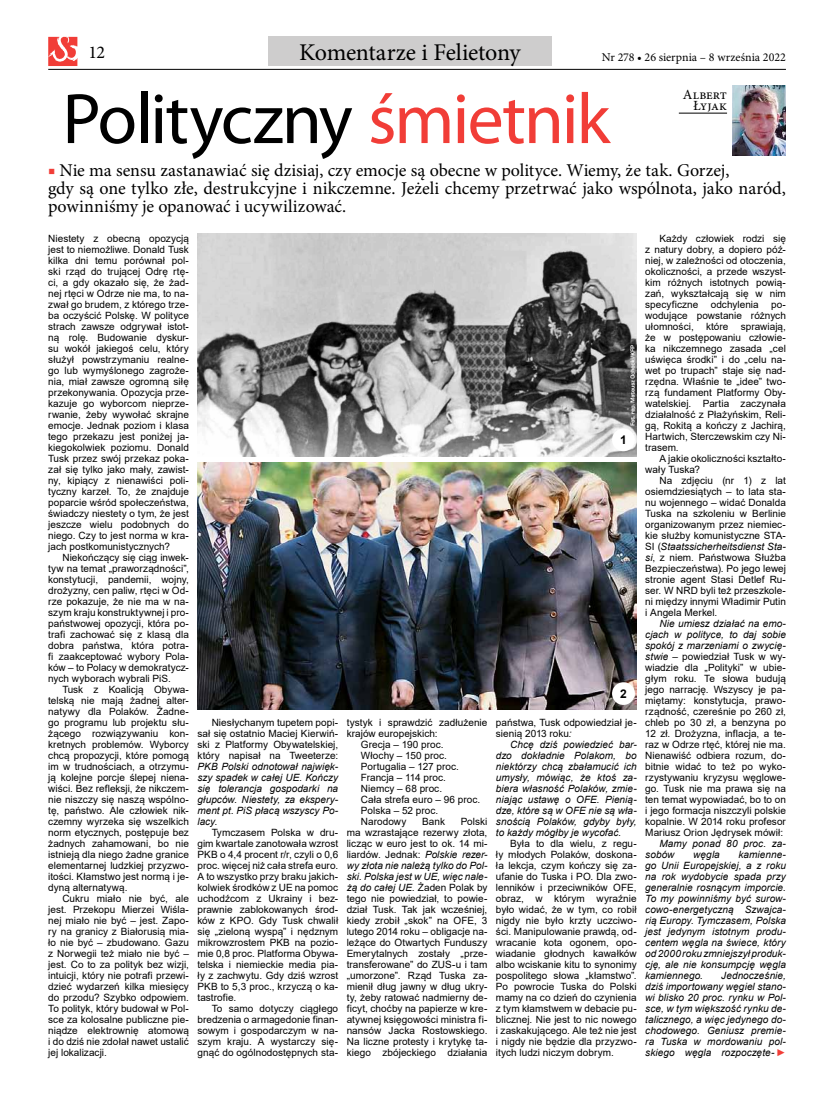
<style>
.page{position:relative;width:820px;height:1106px;background:#fff}
.page>*{position:absolute;margin:0;border:0;box-sizing:border-box;transform-origin:0 0}
.t1{font:72px "Myriad Pro";letter-spacing:-.025em;color:#000}
.t2{font:24px "Minion Pro";letter-spacing:-.02em;color:#000}
.t3{font:18px/18px "Minion Pro";letter-spacing:-.005em;color:#000}
.t4{font:14px/11px "Minion Pro";letter-spacing:-.005em;color:#000;text-align:right}
.t5{font:12px "Minion Pro";letter-spacing:-.005em;color:#000}
.t6{font:700 12px "Arial";color:#000}
.t7{font:10px/11px "Arial";letter-spacing:.005em;color:#000;text-align:justify}
.t8{font:italic 10px/11px "Arial";letter-spacing:.005em;color:#000;text-align:justify}
.s1{color:#f13d37}
.s2{font-style:italic}
</style>
<div class="page">
<div style="left:268px;top:37px;width:283px;height:29px;background:#cecdcd"></div>
<img style="left:732px;top:85px;width:53px;height:71px">
<hr style="left:678px;top:113px;width:48px;height:1px;background:#000">
<img style="left:197px;top:234px;width:439px;height:222px">
<img style="left:197px;top:463px;width:439px;height:246px">
<div style="left:611px;top:428px;width:23px;height:23px;background:#fff;border-radius:50%"></div>
<div style="left:611px;top:682px;width:23px;height:23px;background:#fff;border-radius:50%"></div>
<hr style="left:48px;top:69px;width:737px;height:1px;background:#000">
<svg style="left:48px;top:37px;width:29px;height:29px"></svg>
<h3 class="t3" style="left:88px;top:43px;width:18px">12</h3>
<h2 class="t2" style="left:299px;top:36px;width:223px">Komentarze i Felietony</h2>
<p class="t5" style="left:601px;top:49px;width:185px">Nr 278 • 26 sierpnia – 8 września 2022</p>
<h3 class="t4" style="left:682px;top:89px;width:46px">Albert<br>Łyjak</h3>
<h1 class="t1" style="left:62px;top:74px;width:549px">Polityczny <span class="s1">śmietnik</span></h1>
<h3 class="t3" style="left:48px;top:161px;width:738px"><span class="s1">■</span> Nie ma sensu zastanawiać się dzisiaj, czy emocje są obecne w polityce. Wiemy, że tak. Gorzej,<br>gdy są one tylko złe, destrukcyjne i nikczemne. Jeżeli chcemy przetrwać jako wspólnota, jako naród, powinniśmy je opanować i ucywilizować.</h3>
<p class="t7" style="left:48px;top:233px;width:142px">Niestety z obecną opozycją jest to niemożliwe. Donald Tusk kilka dni temu porównał pol&shy;ski rząd do trującej Odrę rtę&shy;ci, a gdy okazało się, że żad&shy;nej rtęci w Odrze nie ma, to na&shy;zwał go brudem, z którego trze&shy;ba oczyścić Polskę. W polityce strach zawsze odgrywał istot&shy;ną rolę. Budowanie dyskur&shy;su wokół jakiegoś celu, który służył powstrzymaniu realne&shy;go lub wymyślonego zagroże&shy;nia, miał zawsze ogromną siłę przekonywania. Opozycja prze&shy;kazuje go wyborcom nieprze&shy;rwanie, żeby wywołać skrajne emocje. Jednak poziom i klasa tego przekazu jest poniżej ja&shy;kiegokolwiek poziomu. Donald Tusk przez swój przekaz poka&shy;zał się tylko jako mały, zawist&shy;ny, kipiący z nienawiści poli&shy;tyczny karzeł. To, że znajduje poparcie wśród społeczeństwa, świadczy niestety o tym, że jest jeszcze wielu podobnych do niego. Czy to jest norma w kra&shy;jach postkomunistycznych?</p>
<p class="t7" style="left:48px;top:552px;width:142px;text-indent:14px">Niekończący się ciąg inwek&shy;tyw na temat „praworządności”, konstytucji, pandemii, wojny, drożyzny, cen paliw, rtęci w Od&shy;rze pokazuje, że nie ma w na&shy;szym kraju konstruktywnej i pro&shy;państwowej opozycji, która po&shy;trafi zachować się z klasą dla dobra państwa, która potra&shy;fi zaakceptować wybory Pola&shy;ków – to Polacy w demokratycz&shy;nych wyborach wybrali PiS.</p>
<p class="t7" style="left:48px;top:684px;width:142px;text-indent:14px">Tusk z Koalicją Obywa&shy;telską nie mają żadnej alter&shy;natywy dla Polaków. Żadne&shy;go programu lub projektu słu&shy;żącego rozwiązywaniu kon&shy;kretnych problemów. Wyborcy chcą propozycji, które pomogą im w trudnościach, a otrzymu&shy;ją kolejne porcje ślepej niena&shy;wiści. Bez refleksji, że nikczem&shy;nie niszczy się naszą wspólno&shy;tę, państwo. Ale człowiek nik&shy;czemny wyrzeka się wszelkich norm etycznych, postępuje bez żadnych zahamowani, bo nie istnieją dla niego żadne granice elementarnej ludzkiej przyzwo&shy;itości. Kłamstwo jest normą i je&shy;dyną alternatywą.</p>
<p class="t7" style="left:48px;top:893px;width:142px;text-indent:14px">Cukru miało nie być, ale jest. Przekopu Mierzei Wiśla&shy;nej miało nie być – jest. Zapo&shy;ry na granicy z Białorusią mia&shy;ło nie być – zbudowano. Gazu z Norwegii też miało nie być – jest. Co to za polityk bez wizji, intuicji, który nie potrafi przewi&shy;dzieć wydarzeń kilka miesięcy do przodu? Szybko odpowiem.<br>To polityk, który budował w Pol&shy;sce za kolosalne publiczne pie&shy;niądze elektrownię atomową i do dziś nie zdołał nawet ustalić jej lokalizacji.</p>
<p class="t7" style="left:197px;top:717px;width:142px;text-indent:14px">Niesłychanym tupetem popi&shy;sał się ostatnio Maciej Kierwiń&shy;ski z Platformy Obywatelskiej, który napisał na Tweeterze:</p>
<p class="t8" style="left:197px;top:761px;width:142px">PKB Polski odnotował najwięk&shy;szy spadek w całej UE. Kończy się tolerancja gospodarki na głupców. Niestety, za ekspery&shy;ment pt. PiS płacą wszyscy Po&shy;lacy.</p>
<p class="t7" style="left:197px;top:827px;width:142px;text-indent:14px">Tymczasem Polska w dru&shy;gim kwartale zanotowała wzrost PKB o 4,4 procent r/r, czyli o 0,6 proc. więcej niż cała strefa euro.<br>A to wszystko przy braku jakich&shy;kolwiek środków z UE na pomoc uchodźcom z Ukrainy i bez&shy;prawnie zablokowanych środ&shy;ków z KPO. Gdy Tusk chwalił się „zieloną wyspą” i nędznym mikrowzrostem PKB na pozio&shy;mie 0,8 proc. Platforma Obywa&shy;telska i niemieckie media pia&shy;ły z zachwytu. Gdy dziś wzrost PKB to 5,3 proc., krzyczą o ka&shy;tastrofie.</p>
<p class="t7" style="left:197px;top:1003px;width:142px;text-indent:14px">To samo dotyczy ciągłego bredzenia o armagedonie finan&shy;sowym i gospodarczym w na&shy;szym kraju. A wystarczy się&shy;gnąć do ogólnodostępnych sta-</p>
<p class="t7" style="left:346px;top:717px;width:142px">tystyk i sprawdzić zadłużenie</p>
<p class="t7" style="left:346px;top:728px;width:92px">krajów europejskich:</p>
<p class="t7" style="left:361px;top:739px;width:84px">Grecja – 190 proc.</p>
<p class="t7" style="left:361px;top:750px;width:87px">Włochy – 150 proc.</p>
<p class="t7" style="left:361px;top:761px;width:99px">Portugalia – 127 proc.</p>
<p class="t7" style="left:361px;top:772px;width:86px">Francja – 114 proc.</p>
<p class="t7" style="left:361px;top:783px;width:83px">Niemcy – 68 proc.</p>
<p class="t7" style="left:361px;top:794px;width:121px">Cała strefa euro – 96 proc.</p>
<p class="t7" style="left:361px;top:805px;width:79px">Polska – 52 proc.</p>
<p class="t7" style="left:361px;top:816px;width:47px">Narodowy</p>
<p class="t7" style="left:422px;top:816px;width:24px">Bank</p>
<p class="t7" style="left:346px;top:816px;width:142px;text-indent:114px">Polski ma wzrastające rezerwy złota, licząc w euro jest to ok. 14 mi&shy;liardów. Jednak: <span class="s2">Polskie rezer&shy;wy złota nie należą tylko do Pol&shy;ski. Polska jest w UE, więc nale&shy;żą do całej UE.</span> Żaden Polak by tego nie powiedział, to powie&shy;dział Tusk. Tak jak wcześniej, kiedy zrobił „skok” na OFE, 3 lutego 2014 roku – obligacje na&shy;leżące do Otwartych Funduszy Emerytalnych zostały „prze&shy;transferowane” do ZUS-u i tam „umorzone”. Rząd Tuska za&shy;mienił dług jawny w dług ukry&shy;ty, żeby ratować nadmierny de&shy;ficyt, choćby na papierze w kre&shy;atywnej księgowości ministra fi&shy;nansów Jacka Rostowskiego.<br>Na liczne protesty i krytykę ta&shy;kiego zbójeckiego działania</p>
<p class="t7" style="left:645px;top:233px;width:142px;text-indent:14px">Każdy człowiek rodzi się z natury dobry, a dopiero póź&shy;niej, w zależności od otoczenia, okoliczności, a przede wszyst&shy;kim różnych istotnych powią&shy;zań, wykształcają się w nim specyficzne odchylenia po&shy;wodujące powstanie różnych ułomności, które sprawiają, że w postępowaniu człowie&shy;ka nikczemnego zasada „cel uświęca środki” i do „celu na&shy;wet po trupach” staje się nad&shy;rzędna. Właśnie te „idee” two&shy;rzą fundament Platformy Oby&shy;watelskiej. Partia zaczynała działalność z Płażyńskim, Reli&shy;gą, Rokitą a kończy z Jachirą, Hartwich, Sterczewskim czy Ni&shy;trasem.</p>
<p class="t7" style="left:645px;top:453px;width:142px;text-indent:14px">A jakie okoliczności kształto&shy;wały Tuska?</p>
<p class="t7" style="left:645px;top:475px;width:142px;text-indent:14px">Na zdjęciu (nr 1) z lat osiemdziesiątych – to lata sta&shy;nu wojennego – widać Donalda Tuska na szkoleniu w Berlinie organizowanym przez niemiec&shy;kie służby komunistyczne STA-SI (<span class="s2">Staatssicherheitsdienst Sta&shy;si</span>, z niem. Państwowa Służba Bezpieczeństwa). Po jego lewej stronie agent Stasi Detlef Ru&shy;ser. W NRD byli też przeszkole&shy;ni między innymi Władimir Putin i Angela Merkel.</p>
<p class="t7" style="left:645px;top:618px;width:142px;text-indent:14px"><span class="s2">Nie umiesz działać na emo&shy;cjach w polityce, to daj sobie spokój z marzeniami o zwycię&shy;stwie</span> – powiedział Tusk w wy&shy;wiadzie dla „Polityki” w ubie&shy;głym roku. Te słowa budują jego narrację. Wszyscy je pa&shy;miętamy: konstytucja, prawo&shy;rządność, czereśnie po 260 zł, chleb po 30 zł, a benzyna po 12 zł. Drożyzna, inflacja, a te&shy;raz w Odrze rtęć, której nie ma.<br>Nienawiść odbiera rozum, do&shy;bitnie widać to też po wyko&shy;rzystywaniu kryzysu węglowe&shy;go. Tusk nie ma prawa się na ten temat wypowiadać, bo to on i jego formacja niszczyli polskie kopalnie. W 2014 roku profesor Mariusz Orion Jędrysek mówił:</p>
<p class="t8" style="left:645px;top:838px;width:142px;text-indent:14px">Mamy ponad 80 proc. za&shy;sobów</p>
<p class="t6" style="left:619px;top:431px;width:8px">1</p>
<p class="t6" style="left:619px;top:685px;width:8px">2</p>
<p class="t7" style="left:495px;top:717px;width:142px">państwa, Tusk odpowiedział je&shy;sienią 2013 roku<span class="s2">:</span></p>
<p class="t8" style="left:496px;top:739px;width:142px;text-indent:14px">Chcę dziś powiedzieć bar&shy;dzo dokładnie Polakom, bo niektórzy chcą zbałamucić ich umysły, mówiąc, że ktoś za&shy;biera własność Polaków, zmie&shy;niając ustawę o OFE. Pienią&shy;dze, które są w OFE nie są wła&shy;snością Polaków, gdyby były, to każdy mógłby je wycofać.</p>
<p class="t7" style="left:496px;top:838px;width:142px;text-indent:14px">Była to dla wielu, z regu&shy;ły młodych Polaków, doskona&shy;ła lekcja, czym kończy się za&shy;ufanie do Tuska i PO. Dla zwo&shy;lenników i przeciwników OFE, obraz, w którym wyraźnie było widać, że w tym, co robił nigdy nie było krzty uczciwo&shy;ści. Manipulowanie prawdą, od&shy;wracanie kota ogonem, opo&shy;wiadanie głodnych kawałków albo wciskanie kitu to synonimy pospolitego słowa „kłamstwo”.<br>Po powrocie Tuska do Polski mamy na co dzień do czynienia z tym kłamstwem w debacie pu&shy;blicznej. Nie jest to nic nowego i zaskakującego. Ale też nie jest i nigdy nie będzie dla przyzwo&shy;itych ludzi niczym dobrym.</p>
<p class="t8" style="left:645px;top:849px;width:142px;text-indent:93px">kamienne&shy;go Unii Europejskiej, a z roku na rok wydobycie spada przy generalnie rosnącym imporcie.<br>To my powinniśmy być surow&shy;cowo-energetyczną Szwajca&shy;rią Europy. Tymczasem, Polska jest jedynym istotnym produ&shy;centem węgla na świece, który od 2000 roku zmniejszył produk&shy;cję, ale nie konsumpcję węgla kamiennego.</p>
<p class="t8" style="left:693px;top:849px;width:28px">węgla</p>
<p class="t8" style="left:645px;top:970px;width:142px;text-indent:76px">Jednocześnie, dziś importowany węgiel stano&shy;wi blisko 20 proc. rynku w Pol&shy;sce, w tym większość rynku de&shy;talicznego, a więc jedynego do&shy;chodowego. Geniusz premie&shy;ra Tuska w mordowaniu pol&shy;skiego węgla rozpoczęte- <span class="s1">►</span></p>
</div>
